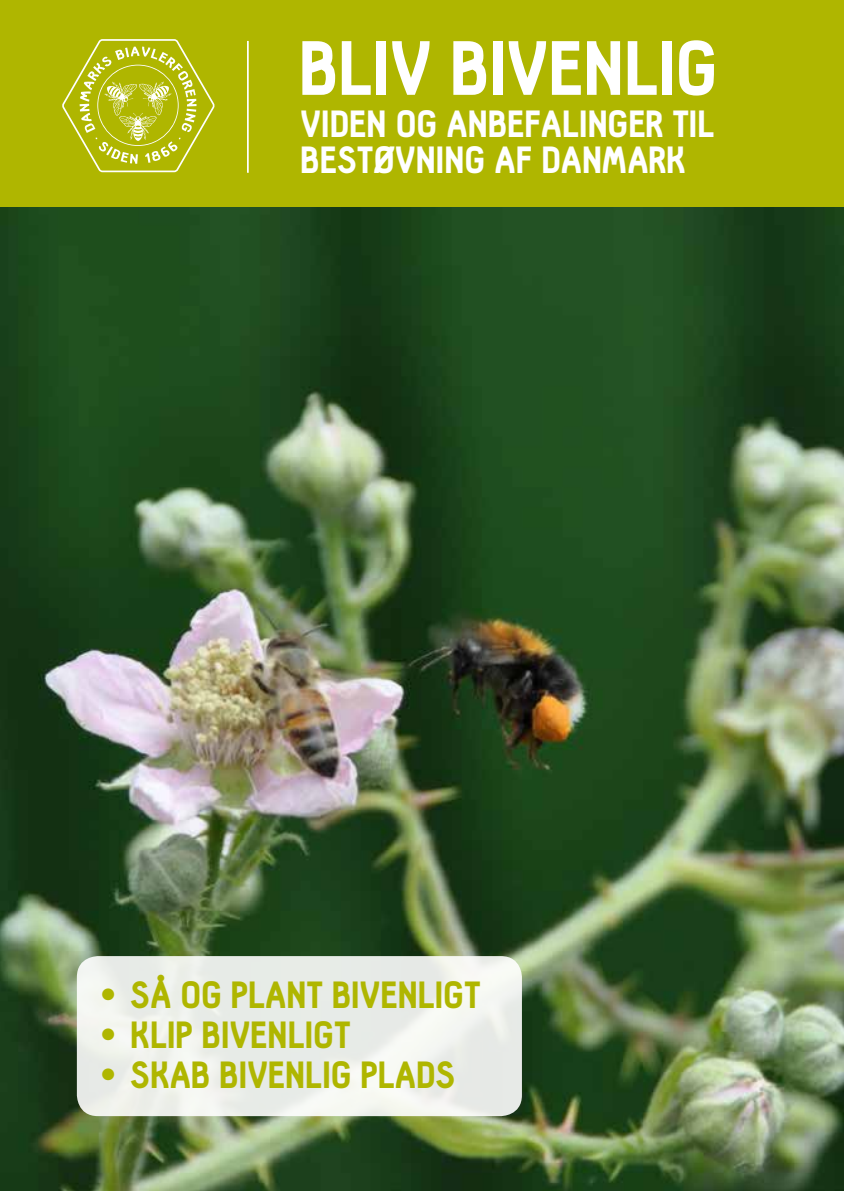
<style>
.page{position:relative;width:844px;height:1191px;background:#fff}
.page>*{position:absolute;margin:0;border:0;box-sizing:border-box;transform-origin:0 0}
.t1{font:900 75.25px "Hallosans";color:#fff}
.t2{font:900 37.1px "Hallosans";color:#afb600}
.t3{font:900 37.1px/35.4px "Hallosans";color:#fff}
.s1{font-family:"Soho Std";font-weight:500;font-stretch:condensed}
</style>
<div class="page">
<div style="left:0;top:0;width:843px;height:208px;background:#afb600"></div>
<hr style="left:247px;top:41px;width:2px;height:132px;background:#fff">
<svg style="left:62px;top:39px;width:153px;height:133px"></svg>
<img style="left:0;top:208px;width:843px;height:983px">
<div style="left:77px;top:956px;width:445px;height:160px;background:linear-gradient(to right,#ecefeb,#edefeb);border-radius:21px"></div>
<h1 class="t1" style="left:299px;top:27px;width:283px">BLIV BIVENLIG</h1>
<p class="t3" style="left:300px;top:108px;width:415px">VIDEN OG ANBEFALINGER TIL<br>BESTØVNING AF DANMARK</p>
<p class="t2" style="left:100px;top:974px;width:381px"><span class="s1">•</span> SÅ OG PLANT BIVENLIGT</p>
<p class="t2" style="left:100px;top:1014px;width:251px"><span class="s1">•</span> KLIP BIVENLIGT</p>
<p class="t2" style="left:100px;top:1055px;width:356px"><span class="s1">•</span> SKAB BIVENLIG PLADS</p>
</div>
